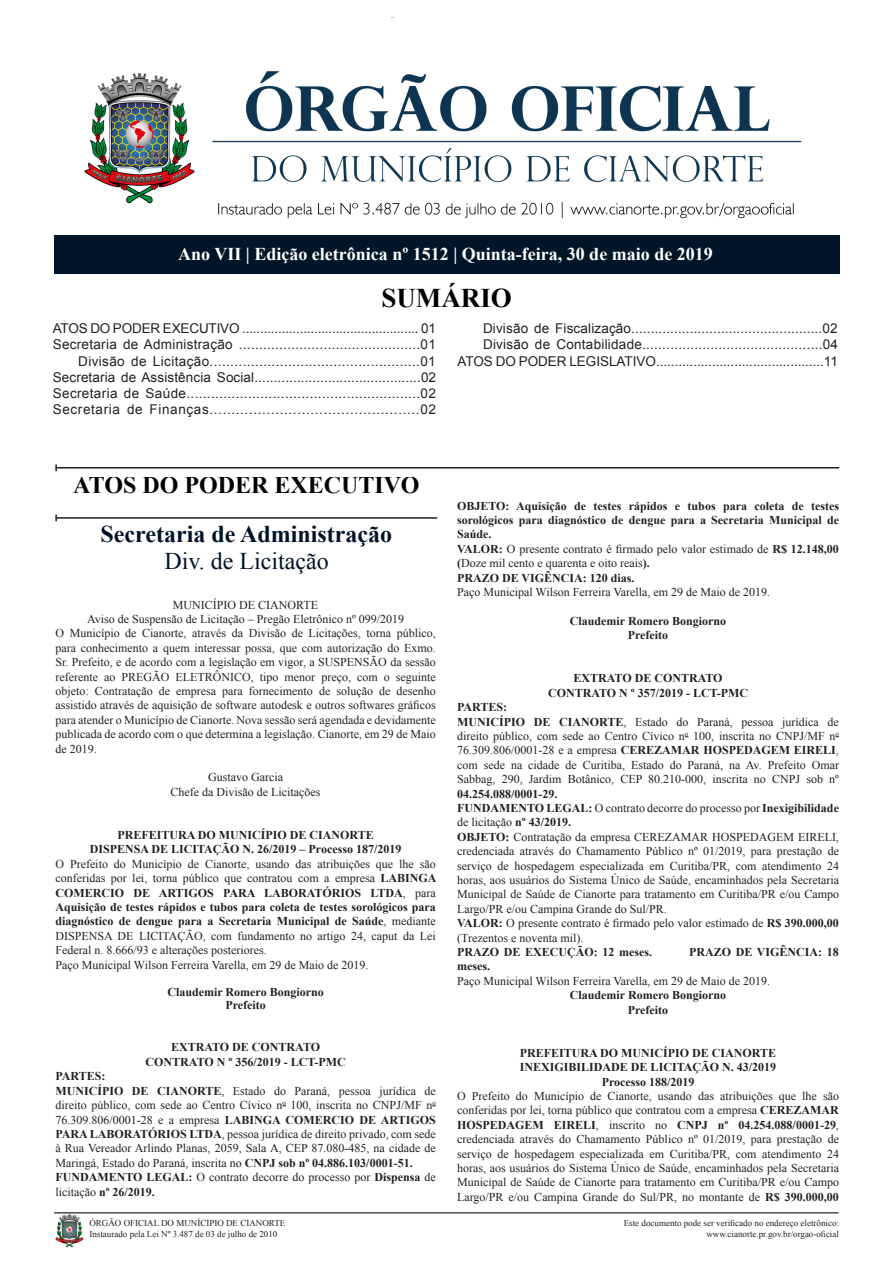
<style>
.page{position:relative;width:893px;height:1263px;background:#fff}
.page>*{position:absolute;margin:0;border:0;box-sizing:border-box;transform-origin:0 0}
.t1{font:700 27px "Times New Roman";color:#000}
.t2{font:700 24px "Times New Roman";color:#00132b}
.t3{font:700 24px "Times New Roman";color:#000300}
.t4{font:24px "Times New Roman";color:#00132b}
.t5{font:700 18px "Times New Roman";color:#fff}
.t6{font:13.5px "Arial";letter-spacing:.02em;color:#231f20}
.t7{font:13.5px "Arial";letter-spacing:-.01em;color:#231f20}
.t8{font:13.5px "Arial";letter-spacing:.05em;color:#231f20}
.t9{font:13.5px "Arial";color:#231f20}
.Corpo_de_texto{font:12px/14.4px "Times New Roman";color:#231f20;text-align:justify}
.Título_1{font:700 12px/14.4px "Times New Roman";color:#231f20;text-align:justify}
.Título_2{font:700 12px "Times New Roman";color:#231f20}
.Título_1-2{font:12px "Times New Roman";color:#231f20}
.Título_2-2{font:12px "Times New Roman";color:#231f20}
.t10{font:9px/10.8px "Times New Roman";color:#231f20}
.s1{font-weight:700}
.s2{font-weight:400}
</style>
<div class="page">
<img style="left:54px;top:1213px;width:30px;height:35px">
<hr style="left:54px;top:1212px;width:784px;height:1px;background:#4d4948">
<img style="left:84px;top:71px;width:718px;height:148px">
<div style="left:54px;top:236px;width:785px;height:38px;background:#001628"></div>
<hr style="left:56px;top:467px;width:783px;height:1px;background:#231f20">
<svg style="left:55px;top:464px;width:2px;height:7px"></svg>
<hr style="left:56px;top:517px;width:381px;height:2px;background:#231f20">
<svg style="left:55px;top:514px;width:2px;height:7px"></svg>
<p class="t5" style="left:178px;top:241px;width:536px">Ano VII | Edição eletrônica nº 1512 | Quinta-feira, 30 de maio de 2019</p>
<p class="t1" style="left:381px;top:279px;width:132px">SUMÁRIO</p>
<p class="t7" style="left:53px;top:320px;width:385px">ATOS DO PODER EXECUTIVO ................................................. 01</p>
<p class="t6" style="left:53px;top:336px;width:385px">Secretaria de Administração .............................................01</p>
<p class="t6" style="left:78px;top:352px;width:359px">Divisão de Licitação...................................................01</p>
<p class="t6" style="left:53px;top:368px;width:385px">Secretaria de Assistência Social...........................................02</p>
<p class="t6" style="left:53px;top:384px;width:385px">Secretaria de Saúde.........................................................02</p>
<p class="t8" style="left:53px;top:401px;width:385px">Secretaria de Finanças................................................02</p>
<p class="t6" style="left:483px;top:320px;width:356px">Divisão de Fiscalização.................................................02</p>
<p class="t6" style="left:483px;top:336px;width:356px">Divisão de Contabilidade.............................................04</p>
<p class="t9" style="left:457px;top:352px;width:382px">ATOS DO PODER LEGISLATIVO.............................................11</p>
<p class="t3" style="left:73px;top:468px;width:348px">ATOS DO PODER EXECUTIVO</p>
<p class="t2" style="left:101px;top:518px;width:293px">Secretaria de Administração</p>
<p class="t4" style="left:165px;top:544px;width:166px">Div. de Licitação</p>
<p class="Título_1-2" style="left:173px;top:596px;width:147px">MUNICÍPIO DE CIANORTE</p>
<p class="Título_1-2" style="left:87px;top:611px;width:319px">Aviso de Suspensão de Licitação – Pregão Eletrônico nº 099/2019</p>
<p class="Corpo_de_texto" style="left:55px;top:626px;width:382px">O Município de Cianorte, através da Divisão de Licitações, torna público, para conhecimento a quem interessar possa, que com autorização do Exmo.<br>Sr. Prefeito, e de acordo com a legislação em vigor, a SUSPENSÃO da sessão referente ao PREGÃO ELETRÔNICO, tipo menor preço, com o seguinte objeto: Contratação de empresa para fornecimento de solução de desenho assistido através de aquisição de software autodesk e outros softwares gráficos para atender o Município de Cianorte. Nova sessão será agendada e devidamente publicada de acordo com o que determina a legislação. Cianorte, em 29 de Maio de 2019.</p>
<p class="Título_2-2" style="left:208px;top:769px;width:76px">Gustavo Garcia</p>
<p class="Título_2-2" style="left:171px;top:784px;width:151px">Chefe da Divisão de Licitações</p>
<p class="Título_1" style="left:117px;top:827px;width:258px">PREFEITURA DO MUNICÍPIO DE CIANORTE</p>
<p class="Título_1" style="left:90px;top:842px;width:313px">DISPENSA DE LICITAÇÃO N. 26/2019 – Processo 187/2019</p>
<p class="Corpo_de_texto" style="left:55px;top:856px;width:383px">O Prefeito do Município de Cianorte, usando das atribuições que lhe são conferidas por lei, torna público que contratou com a empresa <span class="s1">LABINGA COMERCIO DE ARTIGOS PARA LABORATÓRIOS LTDA</span>, para <span class="s1">Aquisição de testes rápidos e tubos para coleta de testes sorológicos para diagnóstico de dengue para a Secretaria Municipal de Saúde</span>, mediante DISPENSA DE LICITAÇÃO, com fundamento no artigo 24, caput da Lei Federal n. 8.666/93 e alterações posteriores.</p>
<p class="Corpo_de_texto" style="left:55px;top:957px;width:315px">Paço Municipal Wilson Ferreira Varella, em 29 de Maio de 2019.</p>
<p class="Título_2" style="left:167px;top:984px;width:158px">Claudemir Romero Bongiorno</p>
<p class="Título_1" style="left:225px;top:998px;width:42px">Prefeito</p>
<p class="Título_1" style="left:171px;top:1040px;width:151px">EXTRATO DE CONTRATO</p>
<p class="Título_1" style="left:146px;top:1054px;width:202px">CONTRATO N º 356/2019 - LCT-PMC</p>
<p class="Título_1" style="left:55px;top:1069px;width:52px">PARTES:</p>
<p class="Corpo_de_texto" style="left:55px;top:1083px;width:382px"><span class="s1">MUNICÍPIO DE CIANORTE</span>, Estado do Paraná, pessoa jurídica de direito público, com sede ao Centro Cívico n<sup>o</sup> 100, inscrita no CNPJ/MF n<sup>o </sup>76.309.806/0001-28 e a empresa <span class="s1">LABINGA COMERCIO DE ARTIGOS PARA LABORATÓRIOS LTDA</span>, pessoa jurídica de direito privado, com sede à Rua Vereador Arlindo Planas, 2059, Sala A, CEP 87.080-485, na cidade de Maringá, Estado do Paraná, inscrita no <span class="s1">CNPJ sob nº 04.886.103/0001-51.</span></p>
<p class="Corpo_de_texto" style="left:55px;top:1170px;width:382px"><span class="s1">FUNDAMENTO LEGAL:</span> O contrato decorre do processo por <span class="s1">Dispensa</span> de licitação <span class="s1">nº 26/2019.</span></p>
<p class="Título_1" style="left:457px;top:498px;width:383px">OBJETO: Aquisição de testes rápidos e tubos para coleta de testes sorológicos para diagnóstico de dengue para a Secretaria Municipal de Saúde.</p>
<p class="Corpo_de_texto" style="left:457px;top:541px;width:383px"><span class="s1">VALOR:</span> O presente contrato é firmado pelo valor estimado de <span class="s1">R$ 12.148,00 (</span>Doze mil cento e quarenta e oito reais<span class="s1">).</span></p>
<p class="Título_1" style="left:457px;top:570px;width:179px">PRAZO DE VIGÊNCIA: 120 dias.</p>
<p class="Corpo_de_texto" style="left:457px;top:584px;width:315px">Paço Municipal Wilson Ferreira Varella, em 29 de Maio de 2019.</p>
<p class="Título_2" style="left:570px;top:612px;width:158px">Claudemir Romero Bongiorno</p>
<p class="Título_2" style="left:628px;top:627px;width:42px">Prefeito</p>
<p class="Título_1" style="left:573px;top:671px;width:151px">EXTRATO DE CONTRATO</p>
<p class="Título_1" style="left:548px;top:685px;width:202px">CONTRATO N º 357/2019 - LCT-PMC</p>
<p class="Título_1" style="left:457px;top:700px;width:52px">PARTES:</p>
<p class="Corpo_de_texto" style="left:457px;top:714px;width:383px"><span class="s1">MUNICÍPIO DE CIANORTE</span>, Estado do Paraná, pessoa jurídica de direito público, com sede ao Centro Cívico n<sup>o</sup> 100, inscrita no CNPJ/MF n<sup>o </sup>76.309.806/0001-28 e a empresa <span class="s1">CEREZAMAR HOSPEDAGEM EIRELI</span>, com sede na cidade de Curitiba, Estado do Paraná, na Av. Prefeito Omar Sabbag, 290, Jardim Botânico, CEP 80.210-000, inscrita no CNPJ sob nº <span class="s1">04.254.088/0001-29.</span></p>
<p class="Título_1" style="left:457px;top:800px;width:383px">FUNDAMENTO LEGAL: <span class="s2">O contrato decorre do processo por</span> Inexigibilidade <span class="s2">de licitação</span> nº 43/2019.</p>
<p class="Corpo_de_texto" style="left:457px;top:829px;width:383px"><span class="s1">OBJETO:</span> Contratação da empresa CEREZAMAR HOSPEDAGEM EIRELI, credenciada através do Chamamento Público nº 01/2019, para prestação de serviço de hospedagem especializada em Curitiba/PR, com atendimento 24 horas, aos usuários do Sistema Único de Saúde, encaminhados pela Secretaria Municipal de Saúde de Cianorte para tratamento em Curitiba/PR e/ou Campo Largo/PR e/ou Campina Grande do Sul/PR.</p>
<p class="Corpo_de_texto" style="left:457px;top:916px;width:383px"><span class="s1">VALOR:</span> O presente contrato é firmado pelo valor estimado de <span class="s1">R$ 390.000,00 </span>(Trezentos e noventa mil).</p>
<p class="Título_1" style="left:457px;top:944px;width:196px">PRAZO DE EXECUÇÃO: 12 meses.</p>
<p class="Título_1" style="left:689px;top:944px;width:151px">PRAZO DE VIGÊNCIA: 18</p>
<p class="Título_1" style="left:457px;top:959px;width:34px">meses.</p>
<p class="Corpo_de_texto" style="left:457px;top:973px;width:315px">Paço Municipal Wilson Ferreira Varella, em 29 de Maio de 2019.</p>
<p class="Título_2" style="left:570px;top:987px;width:158px">Claudemir Romero Bongiorno</p>
<p class="Título_2" style="left:628px;top:1001px;width:42px">Prefeito</p>
<p class="Título_1" style="left:520px;top:1045px;width:258px">PREFEITURA DO MUNICÍPIO DE CIANORTE</p>
<p class="Título_1" style="left:520px;top:1060px;width:258px">INEXIGIBILIDADE DE LICITAÇÃO N. 43/2019</p>
<p class="Título_1" style="left:602px;top:1074px;width:94px">Processo 188/2019</p>
<p class="Corpo_de_texto" style="left:457px;top:1088px;width:383px">O Prefeito do Município de Cianorte, usando das atribuições que lhe são conferidas por lei, torna público que contratou com a empresa <span class="s1">CEREZAMAR HOSPEDAGEM EIRELI</span>, inscrito no <span class="s1">CNPJ nº 04.254.088/0001-29</span>, credenciada através do Chamamento Público nº 01/2019, para prestação de serviço de hospedagem especializada em Curitiba/PR, com atendimento 24 horas, aos usuários do Sistema Único de Saúde, encaminhados pela Secretaria Municipal de Saúde de Cianorte para tratamento em Curitiba/PR e/ou Campo Largo/PR e/ou Campina Grande do Sul/PR, no montante de <span class="s1">R$ 390.000,00</span></p>
<p class="t10" style="left:89px;top:1218px;width:197px">ÓRGÃO OFICIAL DO MUNÍCIPIO DE CIANORTE<br>Instaurado pela Lei Nº 3.487 de 03 de julho de 2010</p>
<p class="t10" style="left:624px;top:1217px;width:217px;text-align:right">Este documento pode ser verificado no endereço eletrônico: www.cianorte.pr.gov.br/orgao-oficial</p>
</div>
